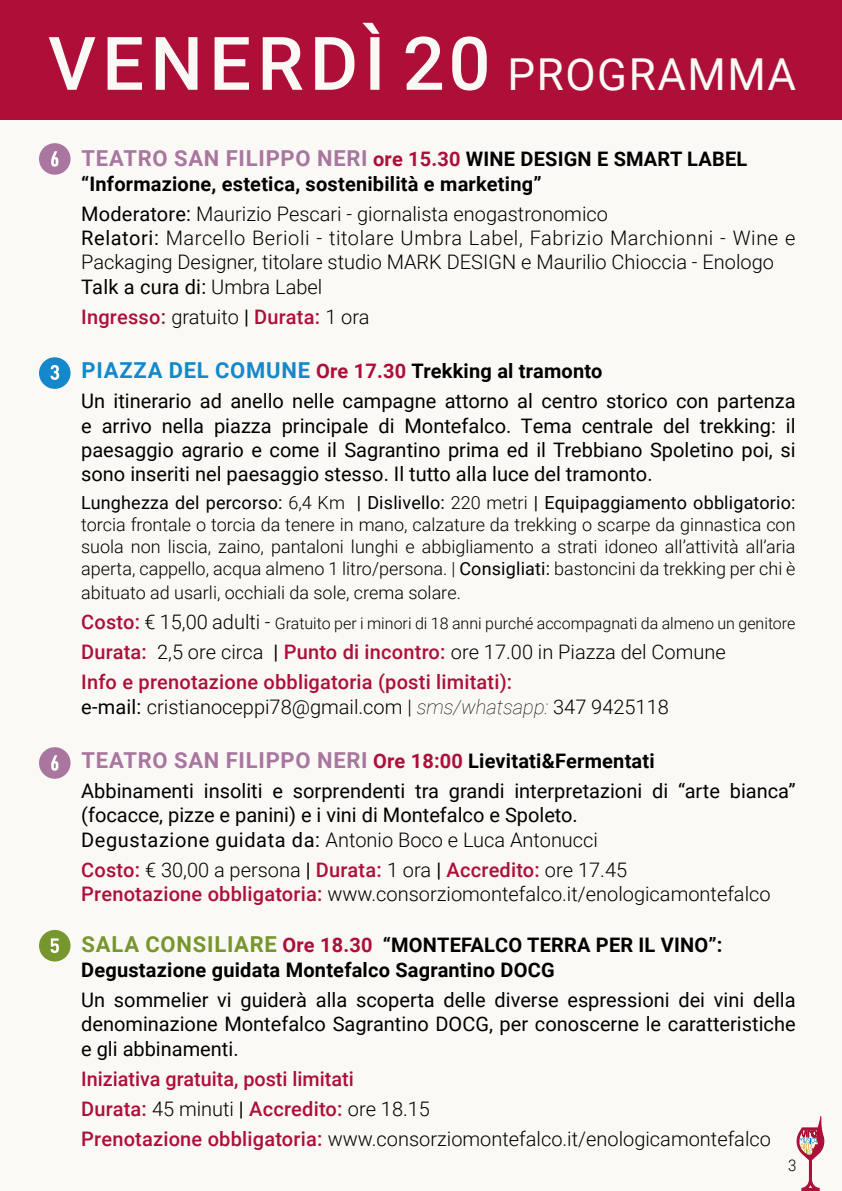
<style>
.page{position:relative;width:842px;height:1191px;background:#fbf9f5}
.page>*{position:absolute;margin:0;border:0;box-sizing:border-box;transform-origin:0 0}
.t1{font:500 74px "Roboto";letter-spacing:.085em;color:#fbf9f5}
.t2{font:700 22px "Roboto";letter-spacing:.035em;color:#a8769f}
.t3{font:20px/24.4px "Roboto";color:#000}
.t4{font:300 20px/24.4px "Roboto";color:#000}
.t5{font:500 20px/30px "Roboto";letter-spacing:.01em;color:#ad0f39}
.t6{font:700 20px/24.4px "Roboto";letter-spacing:.01em;color:#000}
.t7{font:300 18px/22px "Roboto";color:#000;text-align:justify}
.t8{font:300 16px "Roboto";color:#000}
.t9{font:300 16px "Roboto";color:#000;scale:.94 1}
.s1{font-weight:400;font-size:44px}
.s2{font-size:22px;color:#a8769f}
.s3{color:#ad0f39}
.s4{font-weight:400}
.s5{font-weight:300;color:#000}
.s6{font-weight:400;color:#000}
.s7{font-weight:700;font-size:22px;color:#1488ca}
.s8{font-weight:700;color:#ad0f39}
.s9{font-weight:700}
.s10{font-weight:500;font-size:20px;color:#ad0f39}
.s11{font-size:20px}
.s12{font-weight:100;font-style:italic}
.s13{font-size:20px;color:#ad0f39}
.s14{font-size:20px;color:#000}
.s15{font-weight:300}
.s16{font-weight:500;color:#ad0f39}
.s17{font-size:22px;color:#77962e}
</style>
<div class="page">
<svg style="left:796px;top:1116px;width:28px;height:75px"></svg>
<div style="left:39px;top:143px;width:32px;height:32px;background:#a8769f;border-radius:50%"></div>
<svg style="left:51px;top:151px;width:7px;height:16px"></svg>
<div style="left:39px;top:747px;width:32px;height:31px;background:#a8769f;border-radius:50%"></div>
<svg style="left:51px;top:755px;width:7px;height:15px"></svg>
<div style="left:39px;top:357px;width:32px;height:32px;background:#1488ca;border-radius:50%"></div>
<svg style="left:51px;top:365px;width:8px;height:15px"></svg>
<div style="left:39px;top:930px;width:32px;height:31px;background:#77962e;border-radius:50%"></div>
<svg style="left:51px;top:938px;width:8px;height:15px"></svg>
<div style="left:0;top:0;width:842px;height:120px;background:#ad0f39"></div>
<h1 class="t1" style="left:48px;top:12px;width:750px">VENERDÌ 20 <span class="s1">PROGRAMMA</span></h1>
<p class="t6" style="left:81px;top:146px;width:668px"><span class="s2">TEATRO SAN FILIPPO NERI</span> <span class="s3">ore 15.30</span> WINE DESIGN E SMART LABEL “Informazione, estetica, sostenibilità e marketing”</p>
<p class="t4" style="left:81px;top:201px;width:716px"><span class="s4">Moderatore:</span> Maurizio Pescari - giornalista enogastronomico<br><span class="s4">Relatori:</span> Marcello Berioli - titolare Umbra Label, Fabrizio Marchionni - Wine e Packaging Designer, titolare studio MARK DESIGN e Maurilio Chioccia - Enologo <span class="s4">Talk a cura di:</span> Umbra Label</p>
<p class="t5" style="left:81px;top:301px;width:290px">Ingresso: <span class="s5">gratuito</span> <span class="s6">|</span> Durata: <span class="s5">1 ora</span></p>
<p class="t3" style="left:81px;top:355px;width:716px;line-height:30px"><span class="s7">PIAZZA DEL COMUNE</span> <span class="s8">Ore 17.30</span> <span class="s9">Trekking al tramonto<br></span>Un itinerario ad anello nelle campagne attorno al centro storico con partenza</p>
<p class="t3" style="left:81px;top:412px;width:716px;text-align:justify">e arrivo nella piazza principale di Montefalco. Tema centrale del trekking: il paesaggio agrario e come il Sagrantino prima ed il Trebbiano Spoletino poi, si sono inseriti nel paesaggio stesso. Il tutto alla luce del tramonto.</p>
<p class="t7" style="left:81px;top:491px;width:716px"><span class="s4">Lunghezza del percorso:</span> 6,4 Km <span class="s4">| Dislivello:</span> 220 metri <span class="s4">| Equipaggiamento obbligatorio: </span>torcia frontale o torcia da tenere in mano, calzature da trekking o scarpe da ginnastica con suola non liscia, zaino, pantaloni lunghi e abbigliamento a strati idoneo all’attività all’aria aperta, cappello, acqua almeno 1 litro/persona. | <span class="s4">Consigliati:</span> bastoncini da trekking per chi è</p>
<p class="t7" style="left:81px;top:581px;width:381px">abituato ad usarli, occhiali da sole, crema solare.</p>
<p class="t8" style="left:81px;top:612px;width:716px"><span class="s10">Costo:</span> <span class="s11">€ 15,00 adulti -</span> Gratuito per i minori di 18 anni purché accompagnati da almeno un genitore</p>
<p class="t5" style="left:81px;top:636px;width:646px">Durata: <span class="s5">2,5 ore circa</span> <span class="s6">|</span> Punto di incontro: <span class="s5">ore 17.00 in Piazza del Comune<br></span>Info e prenotazione obbligatoria (posti limitati):</p>
<p class="t4" style="left:81px;top:693px;width:589px"><span class="s4">e-mail:</span> cristianoceppi78@gmail.com | <span class="s12">sms/whatsapp:</span> 347 9425118</p>
<p class="t2" style="left:82px;top:745px;width:575px">TEATRO SAN FILIPPO NERI <span class="s13">Ore 18:00</span> <span class="s14">Lievitati&amp;Fermentati</span></p>
<p class="t3" style="left:81px;top:778px;width:716px">Abbinamenti insoliti e sorprendenti tra grandi interpretazioni di “arte bianca” (focacce, pizze e panini) e i vini di Montefalco e Spoleto.<br>Degustazione guidata da: <span class="s15">Antonio Boco e Luca Antonucci</span></p>
<p class="t4" style="left:81px;top:857px;width:691px"><span class="s16">Costo:</span> € 30,00 a persona <span class="s4">|</span> <span class="s16">Durata:</span> 1 ora <span class="s4">|</span> <span class="s16">Accredito:</span> ore 17.45<br><span class="s16">Prenotazione obbligatoria:</span> www.consorziomontefalco.it/enologicamontefalco</p>
<p class="t6" style="left:81px;top:932px;width:643px"><span class="s17">SALA CONSILIARE</span> <span class="s3">Ore 18.30</span> “MONTEFALCO TERRA PER IL VINO”:<br>Degustazione guidata Montefalco Sagrantino DOCG</p>
<p class="t3" style="left:81px;top:986px;width:716px;text-align:justify">Un sommelier vi guiderà alla scoperta delle diverse espressioni dei vini della denominazione Montefalco Sagrantino DOCG, per conoscerne le caratteristiche e gli abbinamenti.</p>
<p class="t5" style="left:81px;top:1062px;width:691px">Iniziativa gratuita, posti limitati<br>Durata: <span class="s5">45 minuti</span> <span class="s6">|</span> Accredito: <span class="s5">ore 18.15<br></span>Prenotazione obbligatoria: <span class="s5">www.consorziomontefalco.it/enologicamontefalco</span></p>
<p class="t9" style="left:788px;top:1154px;width:10px">3</p>
</div>
